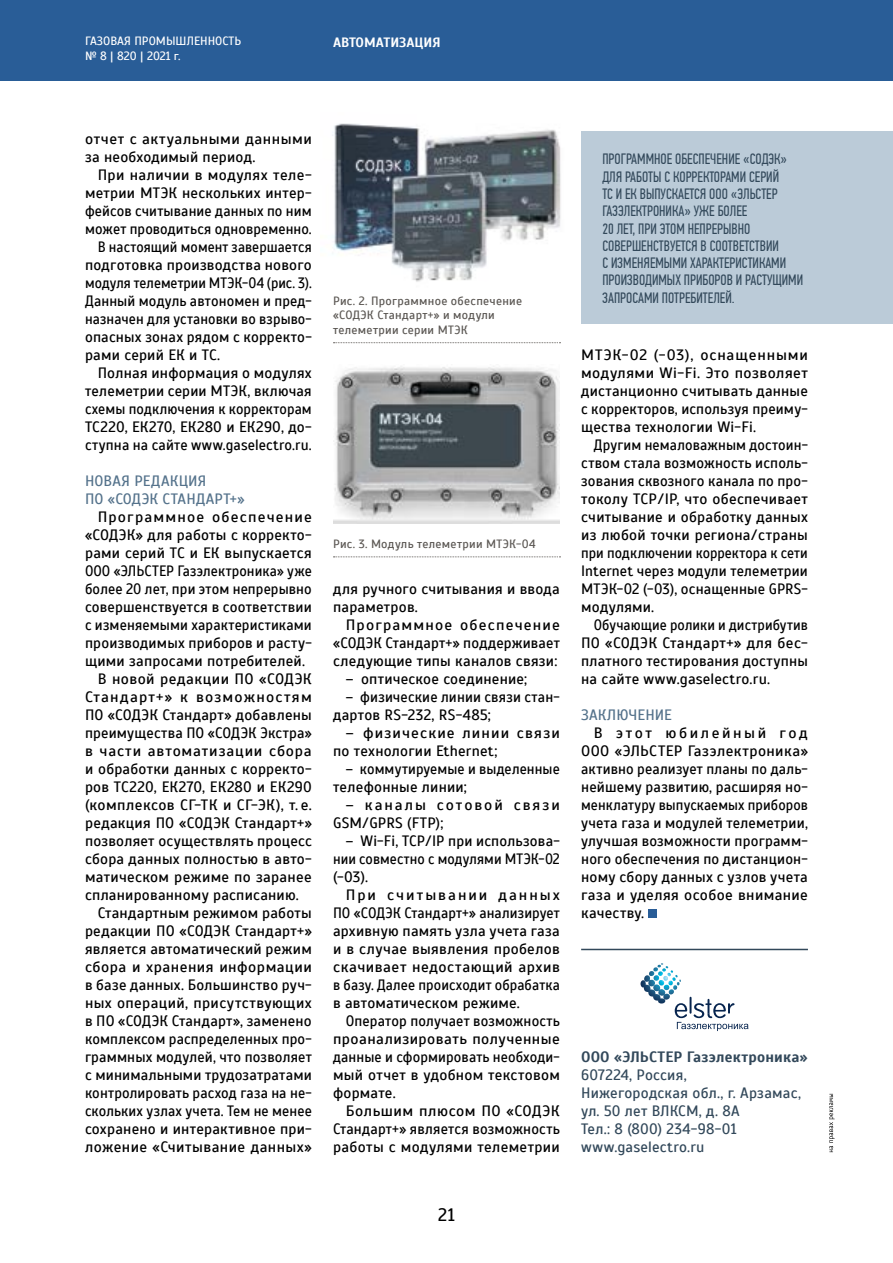
<style>
.page{position:relative;width:893px;height:1263px;background:#fff}
.page>*{position:absolute;margin:0;border:0;box-sizing:border-box;transform-origin:0 0}
.t1{font:18px "Scada";color:#000}
.t2{font:15px/18px "Scada";letter-spacing:.015em;color:#000;text-align:justify}
.t3{font:15px/18px "Scada";letter-spacing:.015em;color:#000;text-align:justify;scale:.95 1}
.t4{font:15px/17.2px "PF Din Text Comp Pro";color:#32485a}
.t5{font:15px/18px "Scada";letter-spacing:.015em;color:#000;scale:.96 1}
.t6{font:15px/18px "Scada";letter-spacing:.015em;color:#000;scale:.94 1}
.t7{font:15px/18px "Scada";letter-spacing:.015em;color:#000;text-align:justify;scale:.93 1}
.t8{font:15px/18px "Scada";letter-spacing:.015em;color:#32485a}
.t9{font:15px "Scada";letter-spacing:.015em;color:#000;scale:.92 1}
.t10{font:15px "Scada";letter-spacing:.075em;color:#000}
.t11{font:15px/18px "Scada";letter-spacing:.04em;color:#000}
.t12{font:15px/18px "Scada";letter-spacing:.01em;color:#54728b}
.t13{font:15px/18px "Scada";letter-spacing:.125em;color:#000}
.t14{font:700 15px "Scada";letter-spacing:.01em;color:#32485a}
.t15{font:15px "Scada";letter-spacing:.05em;color:#000}
.t16{font:700 13.5px "Scada";color:#fff}
.t17{font:12px/14.4px "Scada";letter-spacing:.025em;color:#5b5753}
.t18{font:12px/14.4px "Scada";color:#fff}
</style>
<div class="page">
<div style="left:0;top:0;width:893px;height:81px;background:#295d97"></div>
<div style="left:649px;top:909px;width:8px;height:9px;background:#295d97"></div>
<hr style="left:581px;top:949px;width:227px;height:1px;background:#32485a">
<svg style="left:829px;top:1094px;width:6px;height:58px"></svg>
<svg style="left:644px;top:963px;width:34px;height:23px"></svg>
<svg style="left:675px;top:997px;width:73px;height:34px"></svg>
<svg style="left:333px;top:342px;width:227px;height:1px"></svg>
<svg style="left:333px;top:556px;width:227px;height:1px"></svg>
<img style="left:332px;top:123px;width:229px;height:159px">
<img style="left:333px;top:366px;width:227px;height:157px">
<div style="left:581px;top:132px;width:312px;height:192px;background:#bbcbd8"></div>
<p class="t18" style="left:85px;top:34px;width:158px">ГАЗОВАЯ ПРОМЫШЛЕННОСТЬ № 8 | 820 | 2021 г.</p>
<p class="t16" style="left:333px;top:34px;width:109px">АВТОМАТИЗАЦИЯ</p>
<p class="t2" style="left:85px;top:130px;width:228px">отчет с актуальными данными за необходимый период.</p>
<p class="t2" style="left:98px;top:166px;width:216px">При наличии в модулях теле-</p>
<p class="t2" style="left:85px;top:184px;width:228px">метрии МТЭК нескольких интер-</p>
<p class="t3" style="left:85px;top:202px;width:240px">фейсов считывание данных по ним</p>
<p class="t3" style="left:85px;top:220px;width:240px">может проводиться одновременно.</p>
<p class="t9" style="left:98px;top:238px;width:234px">В настоящий момент завершается</p>
<p class="t2" style="left:85px;top:256px;width:228px">подготовка производства нового</p>
<p class="t9" style="left:85px;top:274px;width:248px">модуля телеметрии МТЭК-04 (рис. 3).</p>
<p class="t3" style="left:85px;top:292px;width:240px">Данный модуль автономен и пред-</p>
<p class="t6" style="left:85px;top:310px;width:243px">назначен для установки во взрыво-</p>
<p class="t2" style="left:85px;top:328px;width:228px">опасных зонах рядом с корректо-</p>
<p class="t2" style="left:85px;top:346px;width:137px">рами серий ЕК и ТС.</p>
<p class="t2" style="left:98px;top:364px;width:216px">Полная информация о модулях</p>
<p class="t2" style="left:85px;top:382px;width:228px">телеметрии серии МТЭК, включая</p>
<p class="t6" style="left:85px;top:400px;width:243px">схемы подключения к корректорам</p>
<p class="t2" style="left:85px;top:418px;width:228px">ТС220, ЕК270, ЕК280 и ЕК290, до-</p>
<p class="t5" style="left:85px;top:436px;width:238px">ступна на сайте www.gaselectro.ru.</p>
<p class="t12" style="left:85px;top:472px;width:161px">НОВАЯ РЕДАКЦИЯ<br>ПО «СОДЭК СТАНДАРТ+»</p>
<p class="t10" style="left:98px;top:508px;width:216px">Программное обеспечение</p>
<p class="t2" style="left:85px;top:526px;width:228px">«СОДЭК» для работы с корректо-</p>
<p class="t2" style="left:85px;top:544px;width:228px">рами серий ТС и ЕК выпускается</p>
<p class="t6" style="left:85px;top:562px;width:243px">ООО «ЭЛЬСТЕР Газэлектроника» уже</p>
<p class="t3" style="left:85px;top:580px;width:240px">более 20 лет, при этом непрерывно</p>
<p class="t2" style="left:85px;top:598px;width:228px">совершенствуется в соответствии</p>
<p class="t3" style="left:85px;top:616px;width:240px">с изменяемыми характеристиками</p>
<p class="t2" style="left:85px;top:634px;width:228px">производимых приборов и расту-</p>
<p class="t2" style="left:85px;top:652px;width:222px">щими запросами потребителей.</p>
<p class="t2" style="left:98px;top:670px;width:216px">В новой редакции ПО «СОДЭК</p>
<p class="t10" style="left:85px;top:688px;width:228px">Стандарт+» к возможностям</p>
<p class="t2" style="left:85px;top:706px;width:228px">ПО «СОДЭК Стандарт» добавлены</p>
<p class="t2" style="left:85px;top:724px;width:228px">преимущества ПО «СОДЭК Экстра»</p>
<p class="t15" style="left:85px;top:742px;width:228px">в части автоматизации сбора</p>
<p class="t2" style="left:85px;top:760px;width:228px">и обработки данных с корректо-</p>
<p class="t2" style="left:85px;top:778px;width:228px">ров ТС220, ЕК270, ЕК280 и ЕК290</p>
<p class="t2" style="left:85px;top:796px;width:228px">(комплексов СГ-ТК и СГ-ЭК), т. е.</p>
<p class="t2" style="left:85px;top:814px;width:228px">редакция ПО «СОДЭК Стандарт+»</p>
<p class="t2" style="left:85px;top:832px;width:228px">позволяет осуществлять процесс</p>
<p class="t2" style="left:85px;top:850px;width:228px">сбора данных полностью в авто-</p>
<p class="t2" style="left:85px;top:868px;width:228px">матическом режиме по заранее</p>
<p class="t2" style="left:85px;top:886px;width:215px">спланированному расписанию.</p>
<p class="t2" style="left:98px;top:904px;width:216px">Стандартным режимом работы</p>
<p class="t2" style="left:85px;top:922px;width:228px">редакции ПО «СОДЭК Стандарт+»</p>
<p class="t2" style="left:85px;top:940px;width:228px">является автоматический режим</p>
<p class="t2" style="left:85px;top:958px;width:228px">сбора и хранения информации</p>
<p class="t2" style="left:85px;top:976px;width:228px">в базе данных. Большинство руч-</p>
<p class="t2" style="left:85px;top:994px;width:228px">ных операций, присутствующих</p>
<p class="t2" style="left:85px;top:1012px;width:228px">в ПО «СОДЭК Стандарт», заменено</p>
<p class="t5" style="left:85px;top:1030px;width:238px">комплексом распределенных про-</p>
<p class="t2" style="left:85px;top:1048px;width:228px">граммных модулей, что позволяет</p>
<p class="t2" style="left:85px;top:1066px;width:228px">с минимальными трудозатратами</p>
<p class="t3" style="left:85px;top:1084px;width:240px">контролировать расход газа на не-</p>
<p class="t3" style="left:85px;top:1102px;width:240px">скольких узлах учета. Тем не менее</p>
<p class="t2" style="left:85px;top:1120px;width:228px">сохранено и интерактивное при-</p>
<p class="t2" style="left:85px;top:1138px;width:228px">ложение «Считывание данных»</p>
<p class="t17" style="left:333px;top:294px;width:191px">Рис. 2. Программное обеспечение «СОДЭК Стандарт+» и модули телеметрии серии МТЭК</p>
<p class="t17" style="left:333px;top:537px;width:204px">Рис. 3. Модуль телеметрии МТЭК-04</p>
<p class="t2" style="left:333px;top:580px;width:228px">для ручного считывания и ввода параметров.</p>
<p class="t2" style="left:333px;top:616px;width:228px;text-indent:13px">Программное обеспечение «СОДЭК Стандарт+» поддерживает следующие типы каналов связи:</p>
<p class="t2" style="left:346px;top:670px;width:183px">– оптическое соединение;</p>
<p class="t5" style="left:333px;top:688px;width:238px;text-indent:13px">– физические линии связи стан&shy;дартов RS-232, RS-485;</p>
<p class="t11" style="left:333px;top:724px;width:228px;text-indent:13px">– физические линии связи по технологии Ethernet;</p>
<p class="t6" style="left:333px;top:760px;width:243px;text-indent:13px">– коммутируемые и выделенные телефонные линии;</p>
<p class="t13" style="left:333px;top:796px;width:228px;text-indent:13px">– каналы сотовой связи<br>GSM/GPRS (FTP);</p>
<p class="t2" style="left:333px;top:832px;width:228px;text-indent:13px">– Wi-Fi, TCP/IP при использова&shy;нии совместно с модулями МТЭК-02 (-03).</p>
<p class="t2" style="left:333px;top:886px;width:228px;text-indent:13px">При считывании данных ПО «СОДЭК Стандарт+» анализирует архивную память узла учета газа и в случае выявления пробелов скачивает недостающий архив в базу. Далее происходит обрабатка в автоматическом режиме.</p>
<p class="t5" style="left:333px;top:1012px;width:238px;text-align:justify;text-indent:13px">Оператор получает возможность проанализировать полученные данные и сформировать необходи&shy;мый отчет в удобном текстовом формате.</p>
<p class="t2" style="left:333px;top:1102px;width:228px;text-indent:13px">Большим плюсом ПО «СОДЭК Стандарт+» является возможность работы с модулями телеметрии</p>
<p class="t1" style="left:438px;top:1204px;width:18px">21</p>
<p class="t4" style="left:602px;top:151px;width:202px">ПРОГРАММНОЕ ОБЕСПЕЧЕНИЕ «СОДЭК»<br>ДЛЯ РАБОТЫ С КОРРЕКТОРАМИ СЕРИЙ<br>ТС И ЕК ВЫПУСКАЕТСЯ ООО «ЭЛЬСТЕР<br>ГАЗЭЛЕКТРОНИКА» УЖЕ БОЛЕЕ<br>20 ЛЕТ, ПРИ ЭТОМ НЕПРЕРЫВНО<br>СОВЕРШЕНСТВУЕТСЯ В СООТВЕТСТВИИ<br>С ИЗМЕНЯЕМЫМИ ХАРАКТЕРИСТИКАМИ<br>ПРОИЗВОДИМЫХ ПРИБОРОВ И РАСТУЩИМИ<br>ЗАПРОСАМИ ПОТРЕБИТЕЛЕЙ.</p>
<p class="t2" style="left:581px;top:346px;width:228px">МТЭК-02 (-03), оснащенными модулями Wi-Fi. Это позволяет дистанционно считывать данные с корректоров, используя преиму&shy;щества технологии Wi-Fi.</p>
<p class="t3" style="left:581px;top:436px;width:240px;text-indent:13px">Другим немаловажным достоин&shy;ством стала возможность исполь&shy;зования сквозного канала по про&shy;токолу TCP/IP, что обеспечивает считывание и обработку данных из любой точки региона/страны при подключении корректора к сети Internet через модули телеметрии МТЭК-02 (-03), оснащенные GPRS&shy;модулями.</p>
<p class="t7" style="left:581px;top:616px;width:245px;text-indent:13px">Обучающие ролики и дистрибутив ПО «СОДЭК Стандарт+» для бес&shy;платного тестирования доступны на сайте www.gaselectro.ru.</p>
<p class="t12" style="left:581px;top:706px;width:92px">ЗАКЛЮЧЕНИЕ</p>
<p class="t2" style="left:581px;top:724px;width:228px;text-indent:13px">В этот юбилейный год ООО «ЭЛЬСТЕР Газэлектроника» активно реализует планы по даль&shy;нейшему развитию, расширяя но&shy;менклатуру выпускаемых приборов учета газа и модулей телеметрии, улучшая возможности программ&shy;ного обеспечения по дистанцион&shy;ному сбору данных с узлов учета газа и уделяя особое внимание качеству.</p>
<p class="t14" style="left:581px;top:1048px;width:228px">ООО «ЭЛЬСТЕР Газэлектроника»</p>
<p class="t8" style="left:581px;top:1066px;width:221px">607224, Россия,<br>Нижегородская обл., г. Арзамас, ул. 50 лет ВЛКСМ, д. 8А<br>Тел.: 8 (800) 234-98-01 www.gaselectro.ru</p>
</div>
